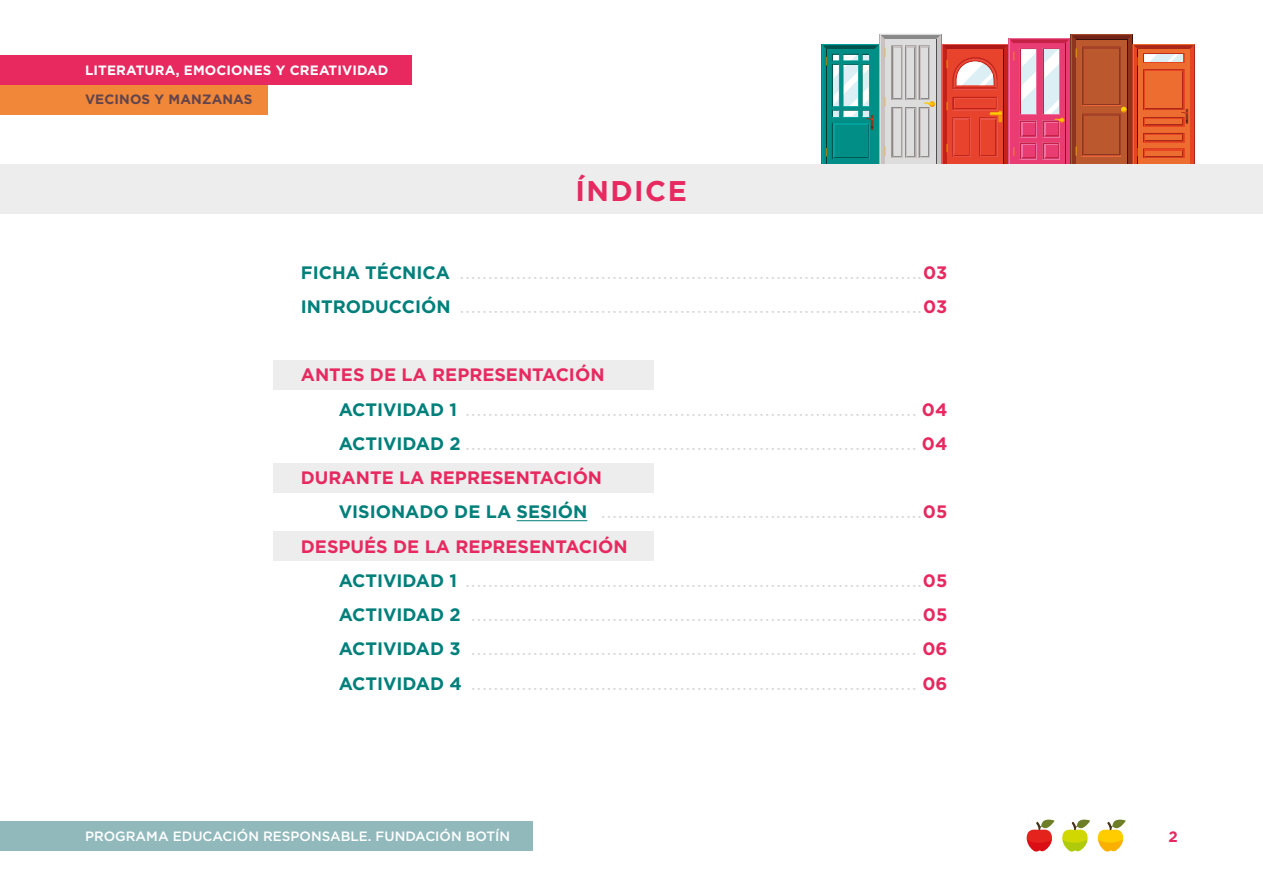
<style>
.page{position:relative;width:1263px;height:893px;background:#fff}
.page>*{position:absolute;margin:0;border:0;box-sizing:border-box;transform-origin:0 0}
.t1{font:700 28.5px "Gotham";letter-spacing:.05em;color:#e72960}
.t2{font:18px/34.2px "Gochi Hand";color:#d4d3d4}
.t3{font:700 18px "Gotham";color:#e72960}
.t4{font:700 15px "Gotham";color:#e72960}
.t5{font:500 13.5px "Gotham";color:#fff}
.t6{font:700 13.5px "Gotham";letter-spacing:.01em;color:#fff}
.t7{font:700 13.5px "Gotham";letter-spacing:.01em;color:#62444c}
.s1{font-family:"Gotham";font-weight:700;color:#007f7b}
.s2{font-family:"Gotham";font-weight:700;color:#e72960}
</style>
<div class="page">
<div style="left:0;top:821px;width:532px;height:30px;background:#91b9bc"></div>
<div style="left:0;top:55px;width:412px;height:30px;background:#e72960"></div>
<div style="left:0;top:85px;width:267px;height:30px;background:#f18739"></div>
<svg style="left:1026px;top:819px;width:29px;height:33px"></svg>
<svg style="left:1062px;top:819px;width:28px;height:33px"></svg>
<svg style="left:1097px;top:819px;width:29px;height:33px"></svg>
<div style="left:273px;top:360px;width:381px;height:30px;background:#ededed"></div>
<div style="left:273px;top:463px;width:381px;height:30px;background:#ededed"></div>
<div style="left:273px;top:531px;width:381px;height:30px;background:#ededed"></div>
<svg style="left:821px;top:34px;width:374px;height:130px"></svg>
<div style="left:0;top:164px;width:1263px;height:50px;background:#ededed"></div>
<hr style="left:517px;top:520px;width:70px;height:1px;background:#007f7b">
<p class="t6" style="left:85px;top:63px;width:305px">LITERATURA, EMOCIONES Y CREATIVIDAD</p>
<p class="t7" style="left:85px;top:92px;width:169px">VECINOS Y MANZANAS</p>
<h1 class="t1" style="left:576px;top:174px;width:113px">ÍNDICE</h1>
<p class="t2" style="left:301px;top:258px;width:648px"><span class="s1">FICHA TÉCNICA</span> ..................................................................................<span class="s2">03<br></span><span class="s1">INTRODUCCIÓN</span> ..................................................................................<span class="s2">03</span></p>
<p class="t3" style="left:301px;top:364px;width:305px">ANTES DE LA REPRESENTACIÓN</p>
<p class="t2" style="left:339px;top:395px;width:610px"><span class="s1">ACTIVIDAD 1</span> ................................................................................ <span class="s2">04<br></span><span class="s1">ACTIVIDAD 2</span> ................................................................................ <span class="s2">04</span></p>
<p class="t3" style="left:301px;top:467px;width:303px">DURANTE LA REPRESENTACIÓN</p>
<p class="t2" style="left:339px;top:498px;width:610px"><span class="s1">VISIONADO DE LA SESIÓN</span> .........................................................<span class="s2">05</span></p>
<p class="t3" style="left:301px;top:536px;width:328px">DESPUÉS DE LA REPRESENTACIÓN</p>
<p class="t2" style="left:339px;top:566px;width:610px;text-align:justify"><span class="s1">ACTIVIDAD 1</span> .................................................................................<span class="s2">05<br></span><span class="s1">ACTIVIDAD 2</span> ................................................................................<span class="s2">05<br></span><span class="s1">ACTIVIDAD 3</span> ............................................................................... <span class="s2">06<br></span><span class="s1">ACTIVIDAD 4</span> ............................................................................... <span class="s2">06</span></p>
<p class="t5" style="left:85px;top:829px;width:427px">PROGRAMA EDUCACIÓN RESPONSABLE. FUNDACIÓN BOTÍN</p>
<p class="t4" style="left:1168px;top:828px;width:11px">2</p>
</div>
